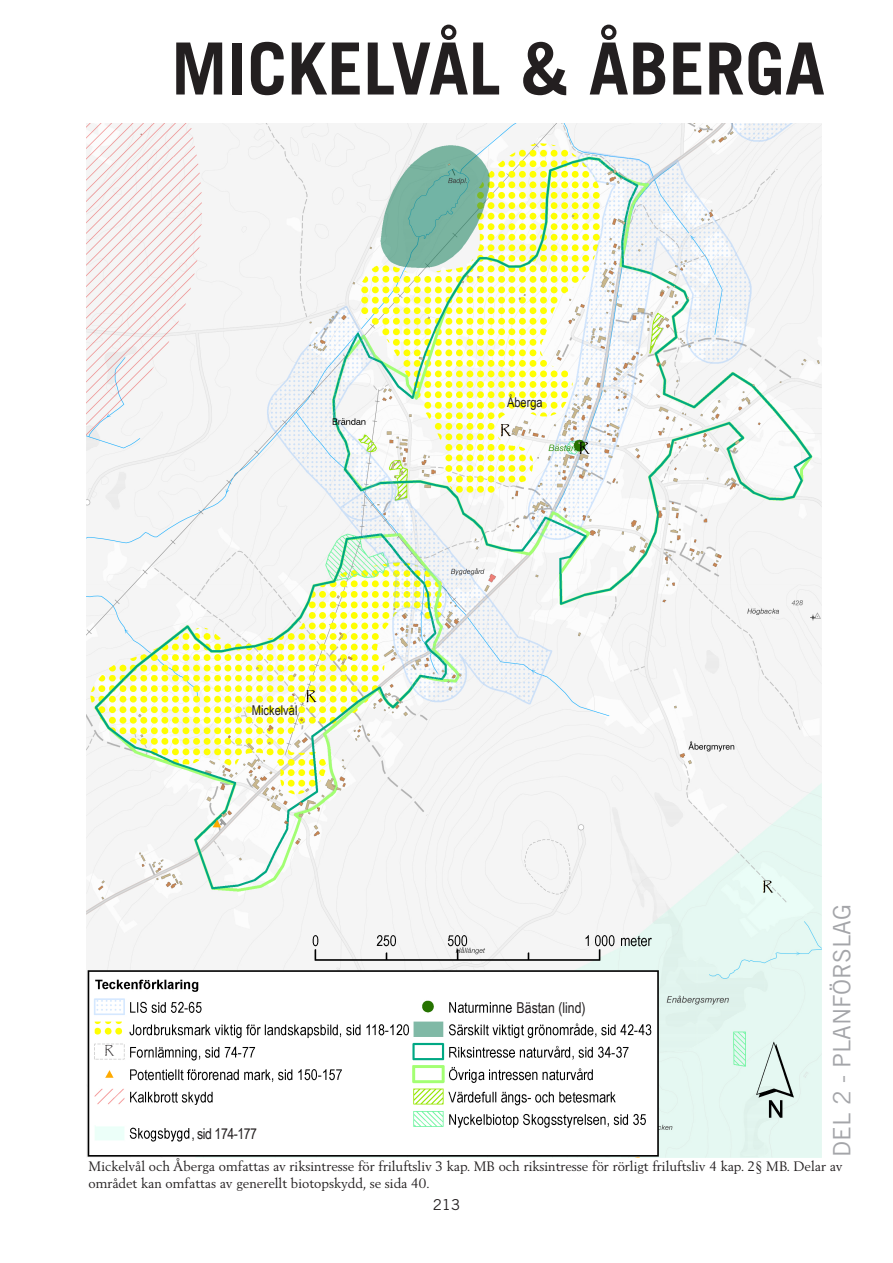
<style>
.page{position:relative;width:893px;height:1263px;background:#fff}
.page>*{position:absolute;margin:0;border:0;box-sizing:border-box;transform-origin:0 0}
.Alternativ_Rubrik-ka{font:700 72px "Trade Gothic LT Std";color:#231f20}
.t1{font:24px "Trade Gothic LT Std";color:#a4a5a9}
.Bildtext{font:15px "Arial Narrow";color:#231f20}
.Löptext{font:15px "Arial Narrow";letter-spacing:-.03em;color:#231f20}
.Sidnummer{font:15px "Trade Gothic LT Std";color:#231f20}
.Bildtext-2{font:13.5px/16.5px "Berling LT Std";color:#231f20}
.Bildtext-3{font:13.5px "Arial Narrow";color:#231f20}
.Löptext-2{font:12px "Papyrus";color:#231f20}
</style>
<div class="page">
<img style="left:86px;top:123px;width:736px;height:1035px">
<p class="Alternativ_Rubrik-ka" style="left:171px;top:25px;width:655px">MICKELVÅL &amp; ÅBERGA</p>
<p class="Bildtext-3" style="left:252px;top:700px;width:47px">Mickelvål</p>
<p class="Bildtext-3" style="left:507px;top:393px;width:37px">Åberga</p>
<h2 class="t1" style="left:827px;top:1157px;width:254px;rotate:-90deg">DEL 2 - PLANFÖRSLAG</h2>
<p class="Bildtext" style="left:517px;top:997px;width:71px">Bästan (lind)</p>
<p class="Löptext-2" style="left:105px;top:1043px;width:11px">R</p>
<p class="Löptext" style="left:191px;top:1122px;width:67px">, sid 174-177</p>
<p class="Bildtext-2" style="left:89px;top:1158px;width:755px">Mickelvål och Åberga omfattas av riksintresse för friluftsliv 3 kap. MB och riksintresse för rörligt friluftsliv 4 kap. 2§ MB. Delar av området kan omfattas av generellt biotopskydd, se sida 40.</p>
<p class="Sidnummer" style="left:433px;top:1195px;width:29px">213</p>
</div>
